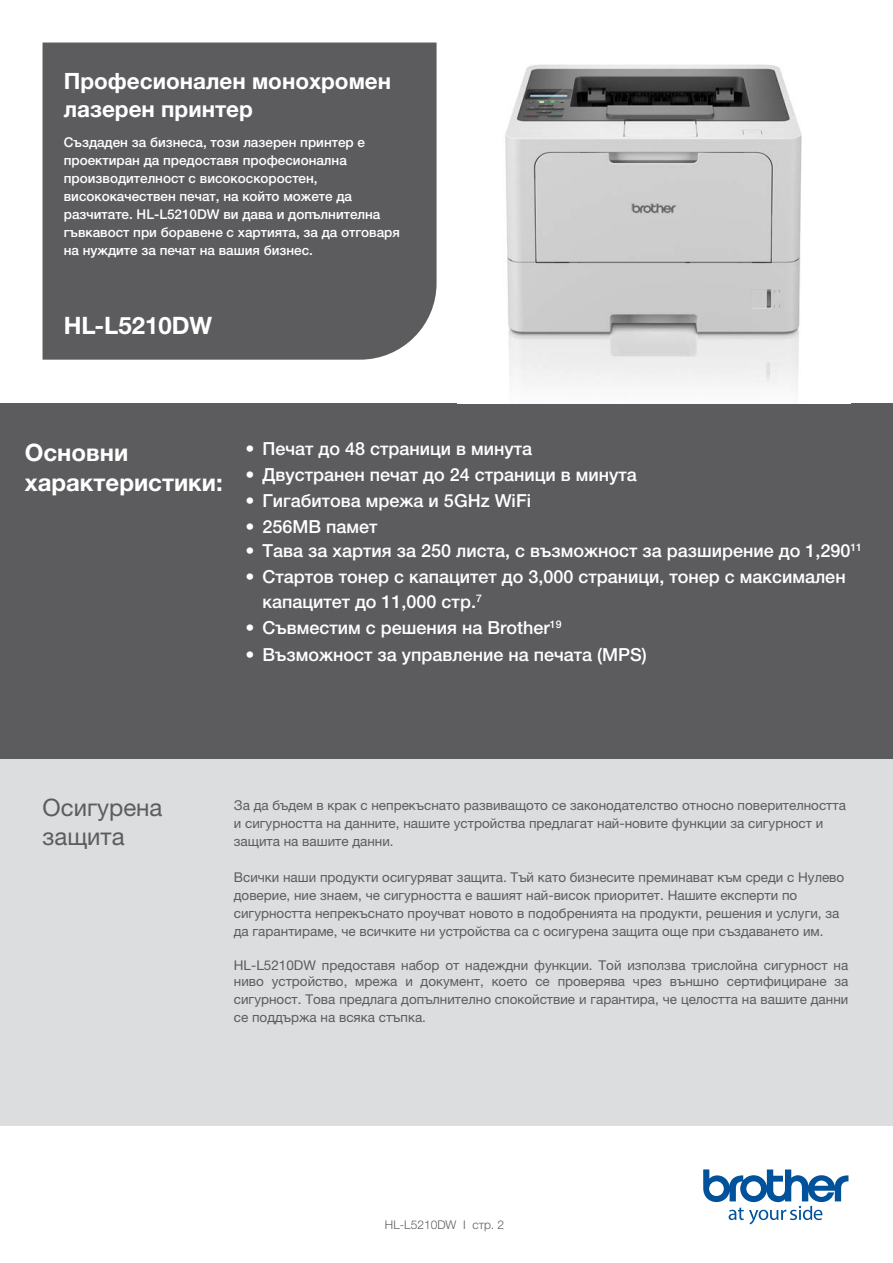
<style>
.page{position:relative;width:893px;height:1263px;background:#fff}
.page>*{position:absolute;margin:0;border:0;box-sizing:border-box;transform-origin:0 0}
.t1{font:700 24px/30.8px "Helvetica Neue LTW1 G";color:#fff}
.t2{font:24px/28.5px "Helvetica Neue LTW1 G";color:#5c5c5f}
.t3{font:700 22.5px/28.8px "Helvetica Neue LTW1 G";color:#fff}
.t4{font:500 18px/25.5px "Helvetica Neue LTW1 G";color:#fff}
.Body{font:13.5px/18px "Helvetica Neue LTW1 G";color:#5c5c5f}
.t5{font:500 13.5px/18px "Helvetica Neue LTW1 G";color:#fff}
.Body-2{font:300 12px "Helvetica Neue LTW1 G";color:#5c5c5f}
</style>
<div class="page">
<div style="left:0;top:759px;width:893px;height:366px;background:#dcdddf"></div>
<div style="left:0;top:404px;width:893px;height:355px;background:#5c5c5f"></div>
<img style="left:505px;top:64px;width:297px;height:329px">
<svg style="left:703px;top:1169px;width:145px;height:55px"></svg>
<div style="left:43px;top:43px;width:394px;height:317px;background:#5c5c5f"></div>
<p class="t3" style="left:64px;top:66px;width:329px">Професионален монохромен лазерен принтер</p>
<p class="t5" style="left:64px;top:134px;width:338px">Създаден за бизнеса, този лазерен принтер е проектиран да предоставя професионална производителност с високоскоростен, висококачествен печат, на който можете да разчитате. HL-L5210DW ви дава и допълнителна гъвкавост при боравене с хартията, за да отговаря на нуждите за печат на вашия бизнес.</p>
<p class="t1" style="left:64px;top:310px;width:150px">HL-L5210DW</p>
<p class="t1" style="left:25px;top:437px;width:199px">Основни характеристики:</p>
<p class="t4" style="left:245px;top:436px;width:288px">• Печат до 48 страници в минута</p>
<p class="t4" style="left:245px;top:461px;width:393px">• Двустранен печат до 24 страници в минута</p>
<p class="t4" style="left:245px;top:488px;width:287px">• Гигабитова мрежа и 5GHz WiFi</p>
<p class="t4" style="left:245px;top:514px;width:134px">• 256MB памет</p>
<p class="t4" style="left:245px;top:538px;width:618px">• Тава за хартия за 250 листа, с възможност за разширение до 1,290<sup>11</sup></p>
<p class="t4" style="left:262px;top:563px;width:585px;text-indent:-17px">• Стартов тонер с капацитет до 3,000 страници, тонер с максимален капацитет до 11,000 стр.<sup>7</sup></p>
<p class="t4" style="left:245px;top:614px;width:318px">• Съвместим с решения на Brother<sup>19</sup></p>
<p class="t4" style="left:245px;top:641px;width:403px">• Възможност за управление на печата (MPS)</p>
<p class="t2" style="left:43px;top:793px;width:121px">Осигурена защита</p>
<p class="Body" style="left:234px;top:796px;width:614px">За да бъдем в крак с непрекъснато развиващото се законодателство относно поверителността и сигурността на данните, нашите устройства предлагат най-новите функции за сигурност и защита на вашите данни.</p>
<p class="Body" style="left:234px;top:868px;width:612px">Всички наши продукти осигуряват защита. Тъй като бизнесите преминават към среди с Нулево доверие, ние знаем, че сигурността е вашият най-висок приоритет. Нашите експерти по сигурността непрекъснато проучват новото в подобренията на продукти, решения и услуги, за да гарантираме, че всичките ни устройства са с осигурена защита още при създаването им.</p>
<p class="Body" style="left:234px;top:957px;width:616px;line-height:16.5px">HL-L5210DW предоставя набор от надеждни функции. Той използва трислойна сигурност на ниво устройство, мрежа и документ, което се проверява чрез външно сертифициране за</p>
<p class="Body" style="left:234px;top:991px;width:616px">сигурност. Това предлага допълнително спокойствие и гарантира, че целостта на вашите данни се поддържа на всяка стъпка.</p>
<p class="Body-2" style="left:385px;top:1217px;width:121px">HL-L5210DW I стр. 2</p>
</div>
